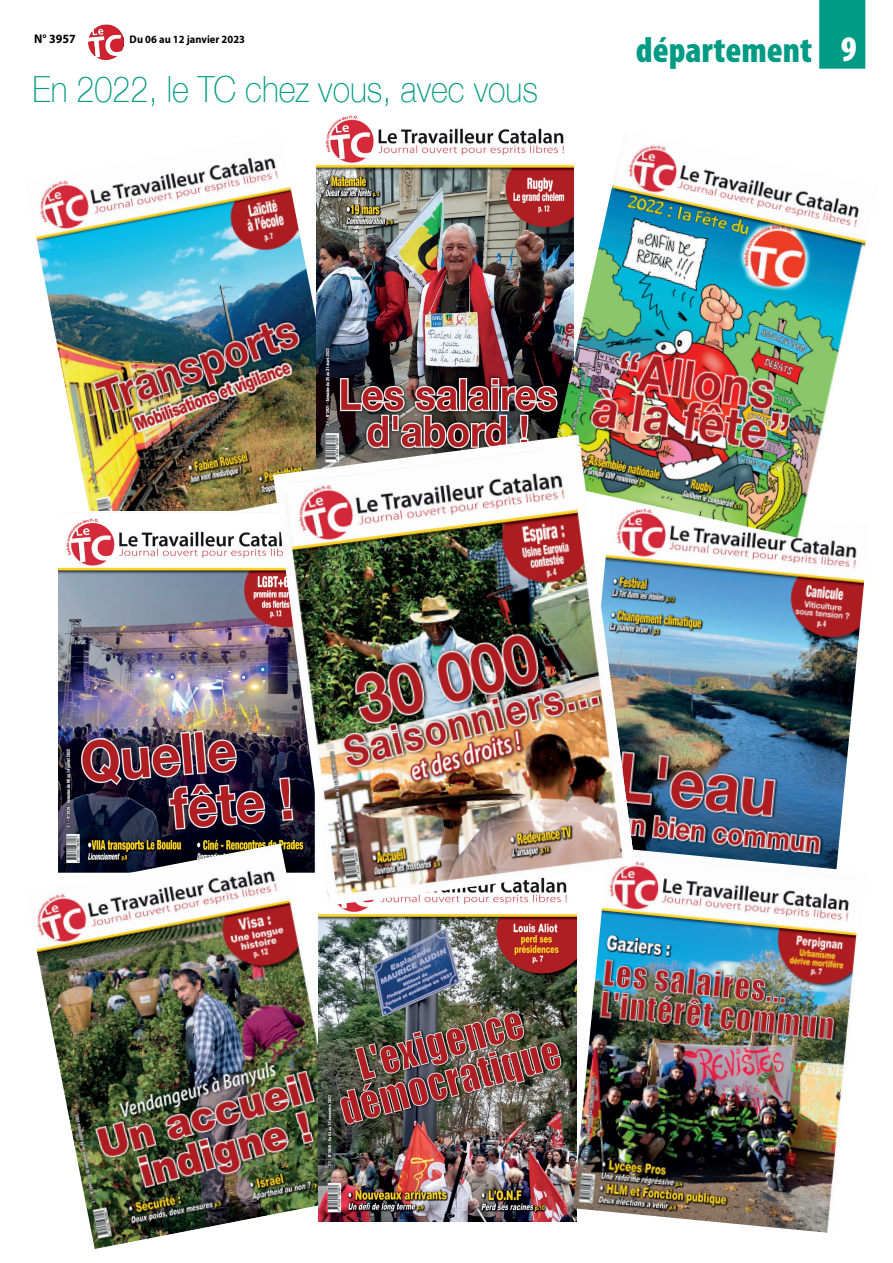
<style>
.page{position:relative;width:893px;height:1263px;background:#fff}
.page>*{position:absolute;margin:0;border:0;box-sizing:border-box;transform-origin:0 0}
.t1{font:100 36px "Helvetica Neue";color:#009b84;scale:.9 1}
.t2{font:900 condensed 36px "Myriad Pro";color:#009b84}
.t3{font:700 12.6px "Myriad Pro";color:#000;scale:.95 1}
.t4{font:700 10.95px "Myriad Pro";color:#000;scale:.95 1}
.s1{color:#fff}
</style>
<div class="page">
<img style="left:88px;top:24px;width:35px;height:35px">
<img style="left:635px;top:538px;width:230px;height:309px">
<div style="left:819px;top:0;width:47px;height:69px;background:#009b84"></div>
<img style="left:36px;top:157px;width:280px;height:354px">
<img style="left:316px;top:115px;width:231px;height:320px">
<img style="left:547px;top:132px;width:319px;height:406px">
<img style="left:58px;top:518px;width:215px;height:325px">
<img style="left:36px;top:843px;width:314px;height:406px">
<img style="left:318px;top:905px;width:255px;height:316px">
<img style="left:573px;top:847px;width:284px;height:386px">
<img style="left:273px;top:435px;width:362px;height:470px">
<p class="t3" style="left:34px;top:31px;width:45px">N° 3957</p>
<p class="t4" style="left:130px;top:32px;width:123px">Du 06 au 12 janvier 2023</p>
<p class="t2" style="left:636px;top:27px;width:222px">département <span class="s1">9</span></p>
<p class="t1" style="left:33px;top:62px;width:563px">En 2022, le TC chez vous, avec vous</p>
</div>
